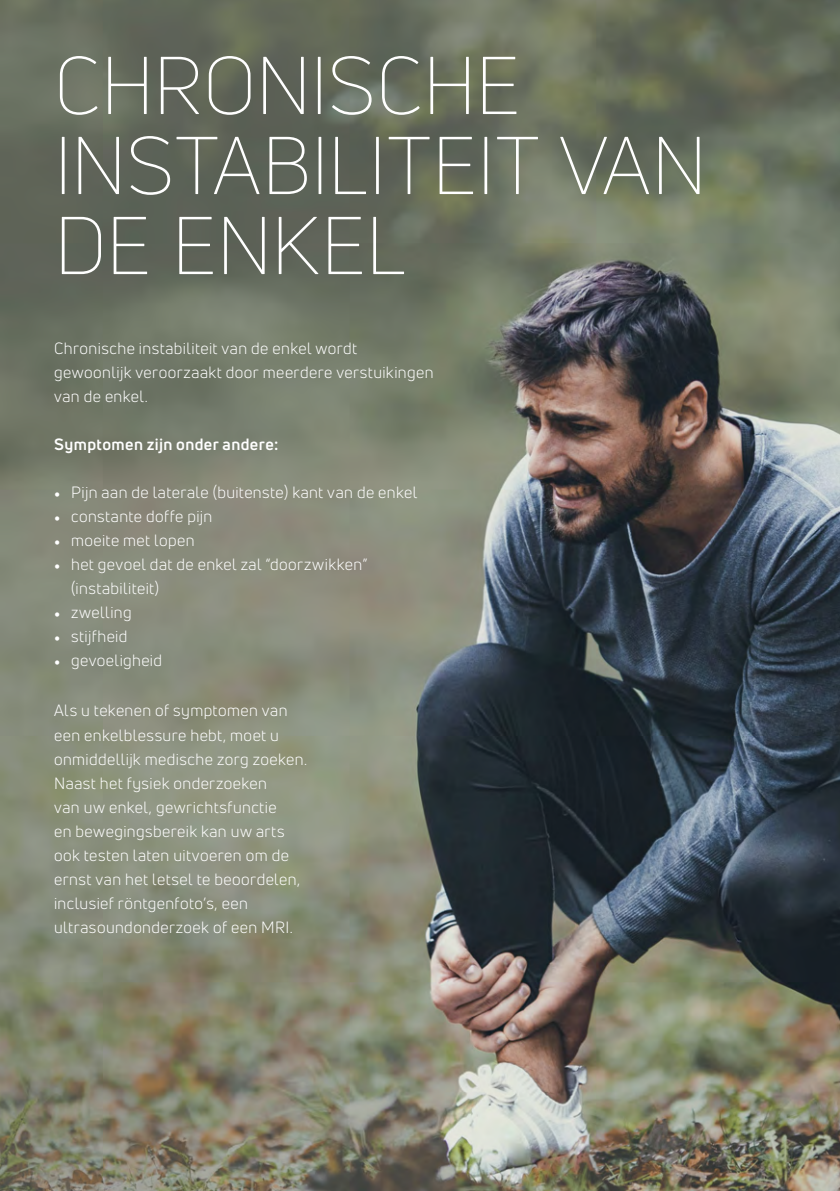
<style>
.page{position:relative;width:840px;height:1191px;background:#fff}
.page>*{position:absolute;margin:0;border:0;box-sizing:border-box;transform-origin:0 0}
.t1{font:300 80px/80px "Uni Neue";letter-spacing:-.005em;color:#fff}
.t2{font:16px/24px "Uni Neue";letter-spacing:.025em;color:#fff}
.t3{font:700 16px "Uni Neue";letter-spacing:.025em;color:#fff}
.s1{font-family:"Minion Pro"}
</style>
<div class="page">
<img style="left:0;top:0;width:839px;height:1191px">
<p class="t1" style="left:54px;top:44px;width:654px">CHRONISCHE<br>INSTABILITEIT VAN<br>DE ENKEL</p>
<p class="t2" style="left:54px;top:336px;width:381px">Chronische instabiliteit van de enkel wordt gewoonlijk veroorzaakt door meerdere verstuikingen van de enkel.</p>
<p class="t3" style="left:54px;top:434px;width:226px">Symptomen zijn onder andere:</p>
<p class="t2" style="left:54px;top:480px;width:364px"><span class="s1">•</span> Pijn aan de laterale (buitenste) kant van de enkel</p>
<p class="t2" style="left:54px;top:504px;width:160px"><span class="s1">•</span> constante doffe pijn</p>
<p class="t2" style="left:54px;top:528px;width:142px"><span class="s1">•</span> moeite met lopen</p>
<p class="t2" style="left:71px;top:552px;width:298px;text-indent:-17px"><span class="s1">•</span> het gevoel dat de enkel zal “doorzwikken” (instabiliteit)</p>
<p class="t2" style="left:54px;top:600px;width:79px"><span class="s1">•</span> zwelling</p>
<p class="t2" style="left:54px;top:624px;width:75px"><span class="s1">•</span> stijfheid</p>
<p class="t2" style="left:54px;top:648px;width:109px"><span class="s1">•</span> gevoeligheid</p>
<p class="t2" style="left:54px;top:698px;width:254px">Als u tekenen of symptomen van een enkelblessure hebt, moet u onmiddellijk medische zorg zoeken.<br>Naast het fysiek onderzoeken<br>van uw enkel, gewrichtsfunctie<br>en bewegingsbereik kan uw arts ook testen laten uitvoeren om de ernst van het letsel te beoordelen, inclusief röntgenfoto’s, een ultrasoundonderzoek of een MRI.</p>
</div>
